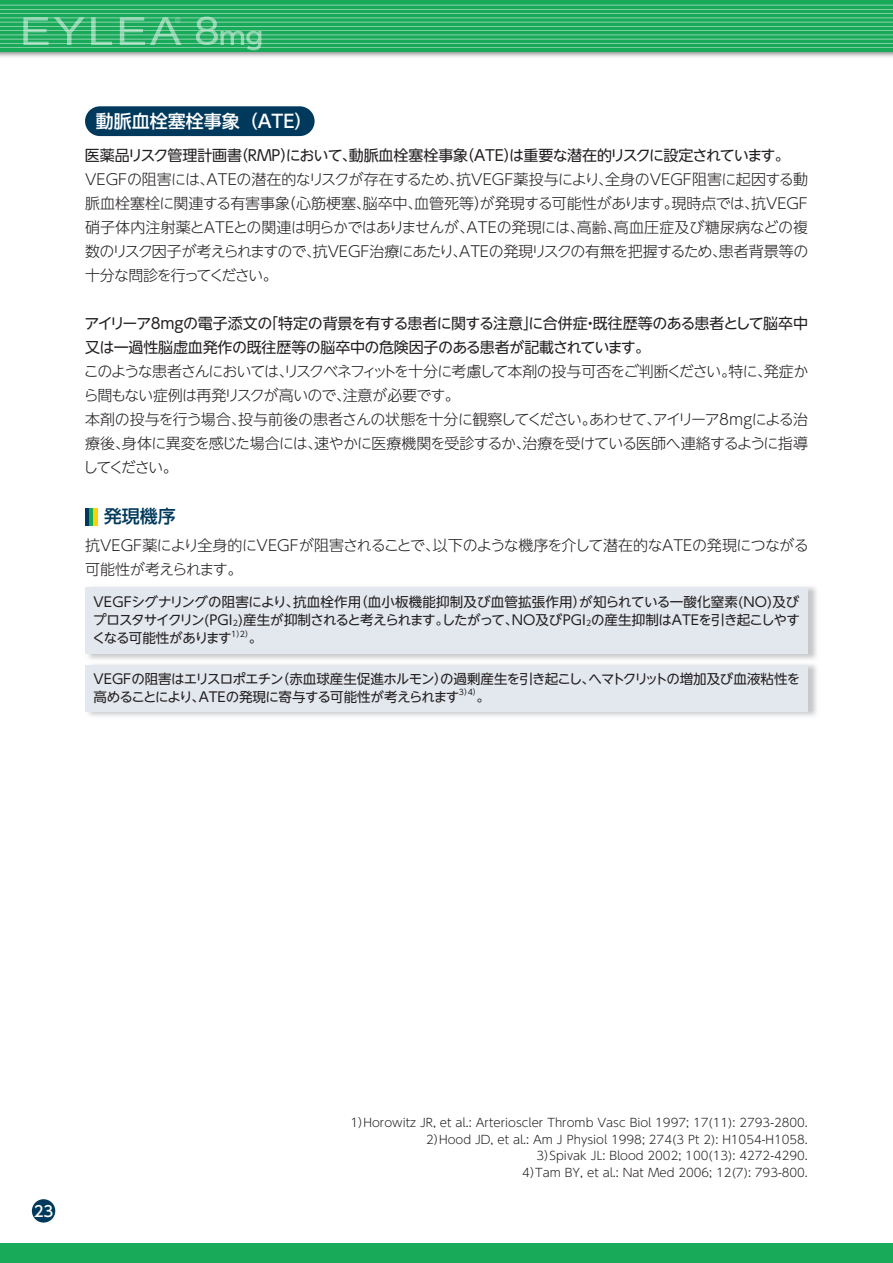
<style>
.page{position:relative;width:893px;height:1263px;background:#fff}
.page>*{position:absolute;margin:0;border:0;box-sizing:border-box;transform-origin:0 0}
.t1{font:500 18px "UD Shin Go NT Pro";color:#fff}
.t2{font:500 18px "UD Shin Go NT Pro";color:#00395c}
.t3{font:300 15px/24px "UD Shin Go NT Pro";letter-spacing:-.05em;color:#231f20}
.t4{font:15px/24px "UD Shin Go NT Pro";letter-spacing:-.025em;color:#231f20}
.t5{font:500 15px "UD Shin Go Pro";color:#fff}
.t6{font:13.5px/18px "UD Shin Go NT Pro";letter-spacing:-.045em;color:#231f20;text-align:justify}
.t7{font:300 11.7px/16.5px "UD Shin Go NT Pro";color:#231f20;text-align:right}
.t8{font:7.8px "UD Shin Go NT Pro";color:#231f20}
.s1{font-size:7.8px}
</style>
<div class="page">
<div style="left:0;top:1243px;width:893px;height:20px;background:#18a959"></div>
<div style="left:0;top:0;width:893px;height:52px;background:#18a959"></div>
<hr style="left:0;top:47px;width:893px;height:1px;background:#fff">
<hr style="left:0;top:43px;width:893px;height:1px;background:#fff">
<hr style="left:0;top:39px;width:893px;height:1px;background:#fff">
<hr style="left:0;top:35px;width:893px;height:1px;background:#fff">
<hr style="left:0;top:30px;width:893px;height:1px;background:#fff">
<hr style="left:0;top:26px;width:893px;height:1px;background:#fff">
<hr style="left:0;top:22px;width:893px;height:1px;background:#fff">
<hr style="left:0;top:18px;width:893px;height:1px;background:#fff">
<hr style="left:0;top:13px;width:893px;height:1px;background:#fff">
<hr style="left:0;top:9px;width:893px;height:1px;background:#fff">
<svg style="left:892px;top:9px;width:1px;height:39px"></svg>
<hr style="left:0;top:5px;width:893px;height:1px;background:#fff">
<svg style="left:23px;top:17px;width:62px;height:28px"></svg>
<svg style="left:91px;top:17px;width:21px;height:28px"></svg>
<svg style="left:120px;top:17px;width:61px;height:28px"></svg>
<svg style="left:196px;top:17px;width:65px;height:33px"></svg>
<div style="left:85px;top:106px;width:230px;height:30px;background:#00395c;border-radius:15px"></div>
<hr style="left:85px;top:508px;width:4px;height:17px;background:#00395c">
<div style="left:89px;top:508px;width:5px;height:17px;background:#18a959"></div>
<hr style="left:94px;top:508px;width:4px;height:17px;background:#fed105">
<img style="left:85px;top:587px;width:732px;height:129px">
<div style="left:85px;top:587px;width:723px;height:67px;background:#e3e8ee"></div>
<div style="left:85px;top:665px;width:723px;height:46px;background:#e3e8ee"></div>
<div style="left:32px;top:1199px;width:23px;height:23px;background:#00395c;border-radius:50%"></div>
<p class="t1" style="left:96px;top:107px;width:218px">動脈血栓塞栓事象（ATE）</p>
<p class="t4" style="left:85px;top:142px;width:706px">医薬品リスク管理計画書（RMP）において、動脈血栓塞栓事象（ATE）は重要な潜在的リスクに設定されています。</p>
<p class="t3" style="left:85px;top:166px;width:725px;text-align:justify">VEGFの阻害には、ATEの潜在的なリスクが存在するため、抗VEGF薬投与により、全身のVEGF阻害に起因する動脈血栓塞栓に関連する有害事象（心筋梗塞、脳卒中、血管死等）が発現する可能性があります。現時点では、抗VEGF硝子体内注射薬とATEとの関連は明らかではありませんが、ATEの発現には、高齢、高血圧症及び糖尿病などの複数のリスク因子が考えられますので、抗VEGF治療にあたり、ATEの発現リスクの有無を把握するため、患者背景等の十分な問診を行ってください。</p>
<p class="t4" style="left:84px;top:310px;width:725px">アイリーア8mgの電子添文の「特定の背景を有する患者に関する注意」に合併症・既往歴等のある患者として脳卒中又は一過性脳虚血発作の既往歴等の脳卒中の危険因子のある患者が記載されています。</p>
<p class="t3" style="left:83px;top:358px;width:727px">このような患者さんにおいては、リスクベネフィットを十分に考慮して本剤の投与可否をご判断ください。特に、発症から間もない症例は再発リスクが高いので、注意が必要です。<br>本剤の投与を行う場合、投与前後の患者さんの状態を十分に観察してください。あわせて、アイリーア8mgによる治療後、身体に異変を感じた場合には、速やかに医療機関を受診するか、治療を受けている医師へ連絡するように指導してください。</p>
<p class="t2" style="left:104px;top:502px;width:73px">発現機序</p>
<p class="t3" style="left:85px;top:532px;width:725px">抗VEGF薬により全身的にVEGFが阻害されることで、以下のような機序を介して潜在的なATEの発現につながる可能性が考えられます。</p>
<p class="t6" style="left:92px;top:593px;width:709px">VEGFシグナリングの阻害により、抗血栓作用（血小板機能抑制及び血管拡張作用）が知られている一酸化窒素(NO)及びプロスタサイクリン(PGI<span class="s1">2</span>)産生が抑制されると考えられます。したがって、NO及びPGI<span class="s1">2</span>の産生抑制はATEを引き起こしやすくなる可能性があります</p>
<p class="t8" style="left:231px;top:627px;width:23px">1）2）</p>
<p class="t6" style="left:249px;top:629px;width:15px">。</p>
<p class="t6" style="left:94px;top:669px;width:708px">VEGFの阻害はエリスロポエチン（赤血球産生促進ホルモン）の過剰産生を引き起こし、ヘマトクリットの増加及び血液粘性を高めることにより、ATEの発現に寄与する可能性が考えられます</p>
<p class="t8" style="left:459px;top:686px;width:23px">3）4）</p>
<p class="t6" style="left:476px;top:687px;width:15px">。</p>
<p class="t5" style="left:34px;top:1199px;width:21px">23</p>
<p class="t7" style="left:351px;top:1114px;width:459px">1）Horowitz JR, et al.: Arterioscler Thromb Vasc Biol 1997; 17(11): 2793-2800.<br>2）Hood JD, et al.: Am J Physiol 1998; 274(3 Pt 2): H1054-H1058.<br>3）Spivak JL: Blood 2002; 100(13): 4272-4290.<br>4）Tam BY, et al.: Nat Med 2006; 12(7): 793-800.</p>
</div>
